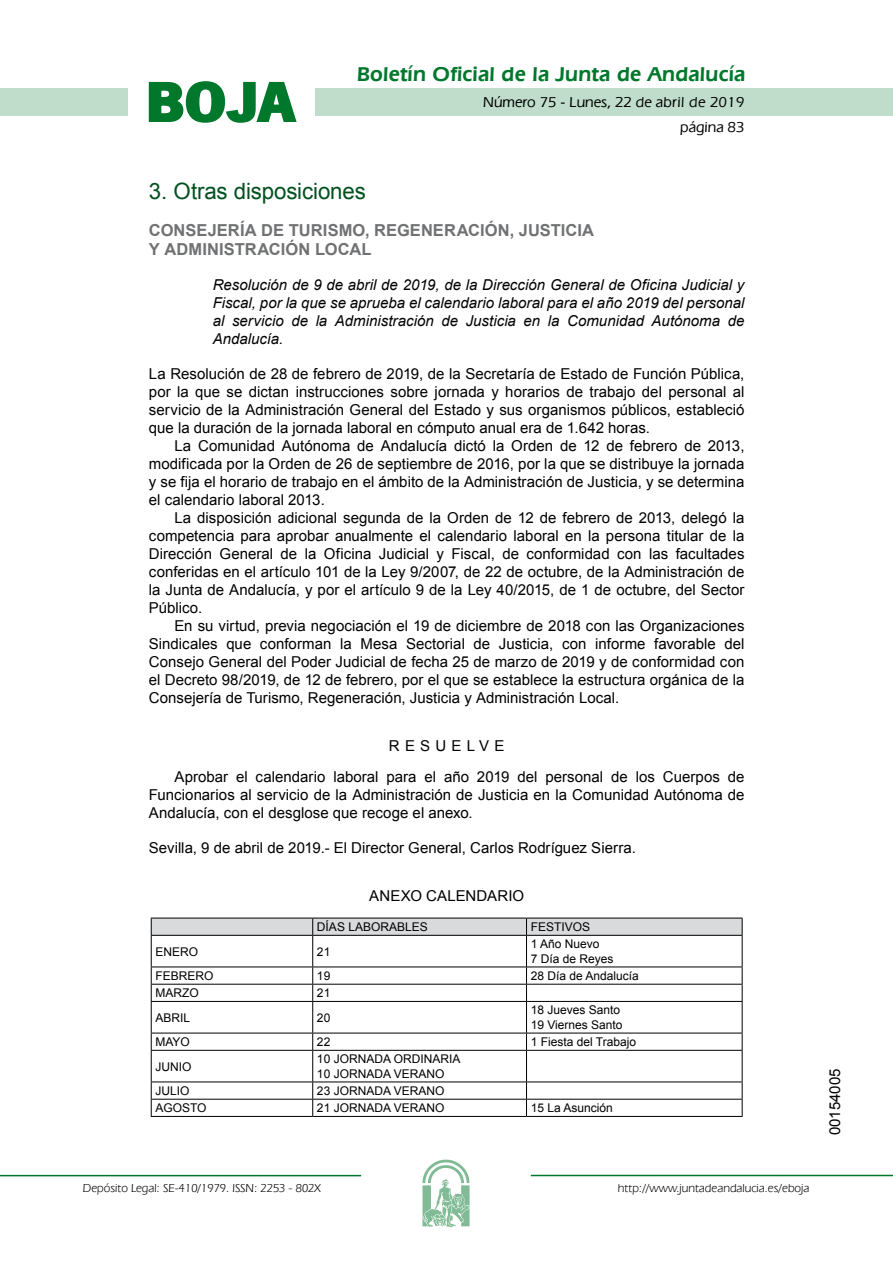
<style>
.page{position:relative;width:893px;height:1263px;background:#fff}
.page>*{position:absolute;margin:0;border:0;box-sizing:border-box;transform-origin:0 0}
.t1{font:700 57.75px "News Got T";color:#00782c;scale:1.14 1}
.t2{font:22.5px "Arial";letter-spacing:-.005em;color:#00501f}
.t3{font:600 21px "Eras IT Cby BT";letter-spacing:.01em;color:#00782c}
.t4{font:700 16.5px/19.5px "Arial";letter-spacing:.005em;color:#707173}
.t5{font:15px/18px "Arial";color:#000;text-align:justify}
.t6{font:italic 15px/18px "Arial";color:#000;text-align:justify}
.t7{font:500 15px/24.5px "Eras IT Cby BT";color:#000;text-align:right}
.t8{font:12px/14.4px "Arial";color:#000}
.t9{font:12px "Eras IT Cby BT";color:#000}
</style>
<div class="page">
<div style="left:315px;top:88px;width:577px;height:28px;background:#bfddca"></div>
<div style="left:0;top:88px;width:128px;height:28px;background:#bfddca"></div>
<hr style="left:0;top:1175px;width:361px;height:1px;background:#00782c">
<svg style="left:422px;top:1159px;width:47px;height:68px"></svg>
<hr style="left:531px;top:1175px;width:361px;height:1px;background:#00782c">
<svg style="left:148px;top:81px;width:149px;height:42px"></svg>
<svg style="left:151px;top:918px;width:591px;height:17px;background:#cecfd0"></svg>
<hr style="left:151px;top:935px;width:162px;height:1px;background:#000">
<hr style="left:151px;top:936px;width:1px;height:31px;background:#000">
<hr style="left:313px;top:935px;width:213px;height:1px;background:#000">
<hr style="left:312px;top:936px;width:1px;height:31px;background:#000">
<hr style="left:526px;top:935px;width:216px;height:1px;background:#000">
<hr style="left:526px;top:936px;width:1px;height:31px;background:#000">
<hr style="left:741px;top:936px;width:1px;height:31px;background:#000">
<hr style="left:151px;top:967px;width:162px;height:1px;background:#000">
<hr style="left:313px;top:967px;width:213px;height:1px;background:#000">
<hr style="left:526px;top:967px;width:216px;height:1px;background:#000">
<hr style="left:151px;top:984px;width:162px;height:1px;background:#000">
<svg style="left:151px;top:967px;width:1px;height:34px"></svg>
<hr style="left:313px;top:984px;width:213px;height:1px;background:#000">
<svg style="left:312px;top:967px;width:1px;height:34px"></svg>
<hr style="left:526px;top:984px;width:216px;height:1px;background:#000">
<svg style="left:526px;top:967px;width:1px;height:34px"></svg>
<svg style="left:741px;top:967px;width:1px;height:34px"></svg>
<hr style="left:151px;top:1001px;width:162px;height:1px;background:#000">
<hr style="left:151px;top:1002px;width:1px;height:31px;background:#000">
<hr style="left:313px;top:1001px;width:213px;height:1px;background:#000">
<hr style="left:312px;top:1002px;width:1px;height:31px;background:#000">
<hr style="left:526px;top:1001px;width:216px;height:1px;background:#000">
<hr style="left:526px;top:1002px;width:1px;height:31px;background:#000">
<hr style="left:741px;top:1002px;width:1px;height:31px;background:#000">
<hr style="left:151px;top:1033px;width:162px;height:1px;background:#000">
<svg style="left:151px;top:1033px;width:1px;height:17px"></svg>
<hr style="left:313px;top:1033px;width:213px;height:1px;background:#000">
<svg style="left:312px;top:1033px;width:1px;height:17px"></svg>
<hr style="left:526px;top:1033px;width:216px;height:1px;background:#000">
<svg style="left:526px;top:1033px;width:1px;height:17px"></svg>
<svg style="left:741px;top:1033px;width:1px;height:17px"></svg>
<hr style="left:151px;top:1050px;width:162px;height:1px;background:#000">
<hr style="left:151px;top:1051px;width:1px;height:31px;background:#000">
<hr style="left:313px;top:1050px;width:213px;height:1px;background:#000">
<hr style="left:312px;top:1051px;width:1px;height:31px;background:#000">
<hr style="left:526px;top:1050px;width:216px;height:1px;background:#000">
<hr style="left:526px;top:1051px;width:1px;height:31px;background:#000">
<hr style="left:741px;top:1051px;width:1px;height:31px;background:#000">
<hr style="left:151px;top:1082px;width:162px;height:1px;background:#000">
<hr style="left:313px;top:1082px;width:213px;height:1px;background:#000">
<hr style="left:526px;top:1082px;width:216px;height:1px;background:#000">
<hr style="left:151px;top:1099px;width:162px;height:1px;background:#000">
<svg style="left:151px;top:1082px;width:1px;height:34px"></svg>
<hr style="left:313px;top:1099px;width:213px;height:1px;background:#000">
<svg style="left:312px;top:1082px;width:1px;height:34px"></svg>
<hr style="left:526px;top:1099px;width:216px;height:1px;background:#000">
<svg style="left:526px;top:1082px;width:1px;height:34px"></svg>
<svg style="left:741px;top:1082px;width:1px;height:34px"></svg>
<hr style="left:151px;top:1116px;width:162px;height:1px;background:#000">
<hr style="left:313px;top:1116px;width:213px;height:1px;background:#000">
<hr style="left:526px;top:1116px;width:216px;height:1px;background:#000">
<h1 class="t1" style="left:145px;top:68px;width:133px">BOJA</h1>
<h3 class="t3" style="left:357px;top:62px;width:390px">Boletín Oficial de la Junta de Andalucía</h3>
<p class="t7" style="left:483px;top:90px;width:263px">Número 75 - Lunes, 22 de abril de 2019 página 83</p>
<h2 class="t2" style="left:149px;top:177px;width:218px">3. Otras disposiciones</h2>
<p class="t4" style="left:149px;top:221px;width:447px">CONSEJERÍA DE TURISMO, REGENERACIÓN, JUSTICIA<br>Y ADMINISTRACIÓN LOCAL</p>
<p class="t6" style="left:213px;top:276px;width:533px">Resolución de 9 de abril de 2019, de la Dirección General de Oficina Judicial y Fiscal, por la que se aprueba el calendario laboral para el año 2019 del personal al servicio de la Administración de Justicia en la Comunidad Autónoma de Andalucía.</p>
<p class="t5" style="left:149px;top:365px;width:597px">La Resolución de 28 de febrero de 2019, de la Secretaría de Estado de Función Pública, por la que se dictan instrucciones sobre jornada y horarios de trabajo del personal al servicio de la Administración General del Estado y sus organismos públicos, estableció que la duración de la jornada laboral en cómputo anual era de 1.642 horas.</p>
<p class="t5" style="left:149px;top:437px;width:597px;text-indent:26px">La Comunidad Autónoma de Andalucía dictó la Orden de 12 de febrero de 2013, modificada por la Orden de 26 de septiembre de 2016, por la que se distribuye la jornada y se fija el horario de trabajo en el ámbito de la Administración de Justicia, y se determina el calendario laboral 2013.</p>
<p class="t5" style="left:149px;top:509px;width:597px;text-indent:26px">La disposición adicional segunda de la Orden de 12 de febrero de 2013, delegó la competencia para aprobar anualmente el calendario laboral en la persona titular de la Dirección General de la Oficina Judicial y Fiscal, de conformidad con las facultades conferidas en el artículo 101 de la Ley 9/2007, de 22 de octubre, de la Administración de la Junta de Andalucía, y por el artículo 9 de la Ley 40/2015, de 1 de octubre, del Sector Público.</p>
<p class="t5" style="left:149px;top:617px;width:597px;text-indent:26px">En su virtud, previa negociación el 19 de diciembre de 2018 con las Organizaciones Sindicales que conforman la Mesa Sectorial de Justicia, con informe favorable del Consejo General del Poder Judicial de fecha 25 de marzo de 2019 y de conformidad con el Decreto 98/2019, de 12 de febrero, por el que se establece la estructura orgánica de la Consejería de Turismo, Regeneración, Justicia y Administración Local.</p>
<p class="t5" style="left:174px;top:731px;width:571px;line-height:30.8px;text-indent:214px">RESUELVE<br>Aprobar el calendario laboral para el año 2019 del personal de los Cuerpos de</p>
<p class="t5" style="left:149px;top:786px;width:597px">Funcionarios al servicio de la Administración de Justicia en la Comunidad Autónoma de<br>Andalucía, con el desglose que recoge el anexo.</p>
<p class="t5" style="left:149px;top:839px;width:488px">Sevilla, 9 de abril de 2019.- El Director General, Carlos Rodríguez Sierra.</p>
<p class="t5" style="left:369px;top:887px;width:157px">ANEXO CALENDARIO</p>
<p class="t8" style="left:317px;top:920px;width:112px">DÍAS LABORABLES</p>
<p class="t8" style="left:530px;top:920px;width:61px">FESTIVOS</p>
<p class="t8" style="left:155px;top:944px;width:44px">ENERO</p>
<p class="t8" style="left:317px;top:944px;width:15px">21</p>
<p class="t8" style="left:530px;top:937px;width:84px">1 Año Nuevo<br>7 Día de Reyes</p>
<p class="t8" style="left:155px;top:969px;width:60px">FEBRERO</p>
<p class="t8" style="left:317px;top:969px;width:15px">19</p>
<p class="t8" style="left:530px;top:969px;width:110px">28 Día de Andalucía</p>
<p class="t8" style="left:155px;top:986px;width:45px">MARZO</p>
<p class="t8" style="left:317px;top:986px;width:15px">21</p>
<p class="t8" style="left:155px;top:1010px;width:36px">ABRIL</p>
<p class="t8" style="left:317px;top:1010px;width:15px">20</p>
<p class="t8" style="left:530px;top:1003px;width:93px">18 Jueves Santo<br>19 Viernes Santo</p>
<p class="t8" style="left:155px;top:1035px;width:36px">MAYO</p>
<p class="t8" style="left:317px;top:1035px;width:15px">22</p>
<p class="t8" style="left:530px;top:1035px;width:107px">1 Fiesta del Trabajo</p>
<p class="t8" style="left:155px;top:1059px;width:37px">JUNIO</p>
<p class="t8" style="left:317px;top:1052px;width:145px">10 JORNADA ORDINARIA<br>10 JORNADA VERANO</p>
<p class="t8" style="left:155px;top:1084px;width:36px">JULIO</p>
<p class="t8" style="left:317px;top:1084px;width:129px">23 JORNADA VERANO</p>
<p class="t8" style="left:155px;top:1101px;width:53px">AGOSTO</p>
<p class="t8" style="left:317px;top:1101px;width:129px">21 JORNADA VERANO</p>
<p class="t8" style="left:530px;top:1101px;width:84px">15 La Asunción</p>
<p class="t9" style="left:83px;top:1181px;width:239px">Depósito Legal: SE-410/1979. ISSN: 2253 - 802X</p>
<p class="t9" style="left:618px;top:1181px;width:193px">http://www.juntadeandalucia.es/eboja</p>
<p class="t5" style="left:826px;top:1135px;width:68px;rotate:-90deg">00154005</p>
</div>
